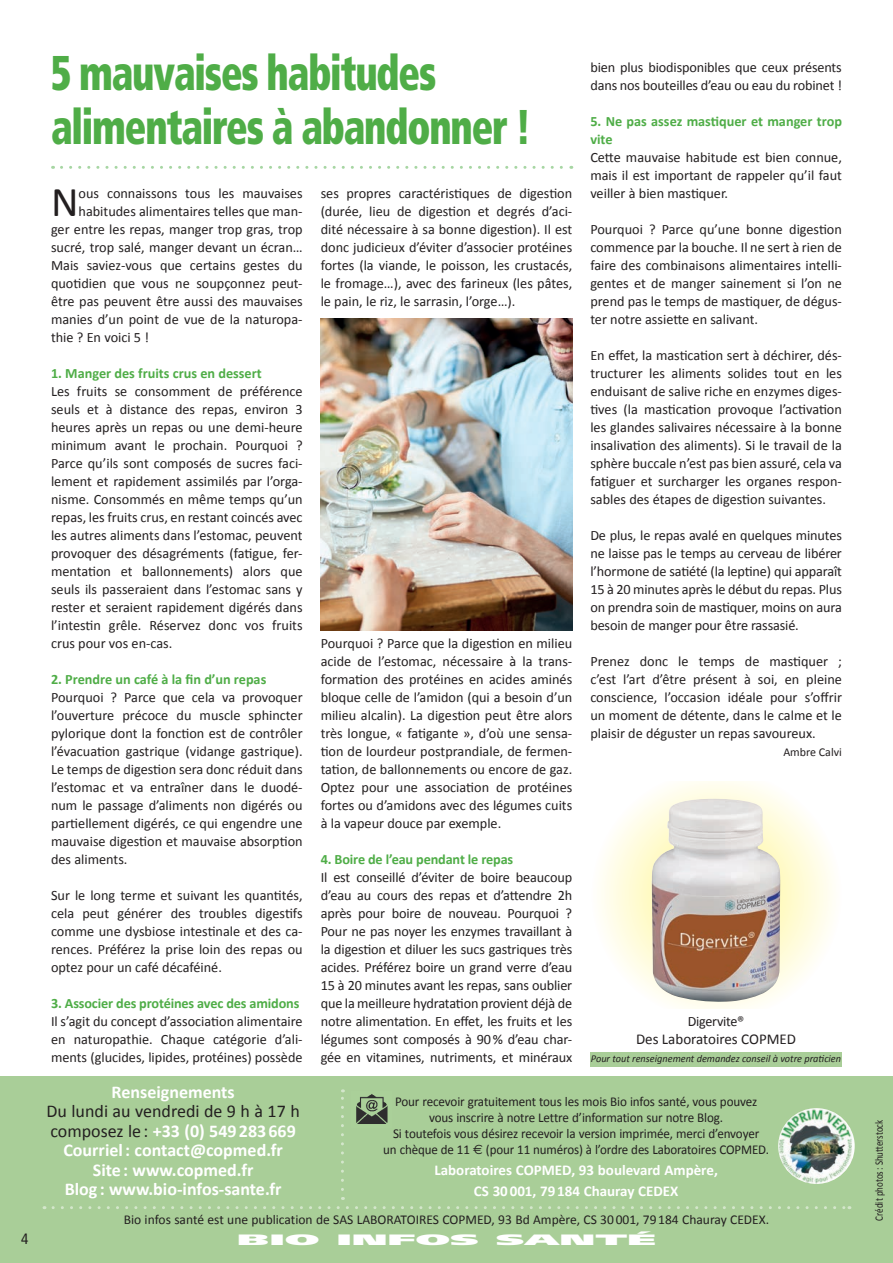
<style>
.page{position:relative;width:893px;height:1263px;background:#fff}
.page>*{position:absolute;margin:0;border:0;box-sizing:border-box;transform-origin:0 0}
.t1{font:900 condensed 48.75px/54px "Frutiger";letter-spacing:-.03em;color:#4fad47;scale:.8 1}
.t2{font:42.6px "Calibri";color:#231f20}
.t3{font:700 18px/19.5px "Calibri";color:#fff;text-align:center}
.t4{font:700 15px/21px "Calibri";color:#fff;text-align:center}
.t5{font:15px "Calibri";color:#231f20}
.t6{font:900 15px "Frutiger";color:#fff;scale:2.8 1}
.t7{font:condensed 15px "Frutiger";color:#231f20}
.t8{font:14.25px/18px "Calibri";color:#231f20;text-align:justify}
.t9{font:700 14.25px/18px "Calibri";letter-spacing:-.01em;color:#4fad47}
.t10{font:14.25px "Calibri";letter-spacing:-.02em;color:#231f20}
.t11{font:13.5px/16.2px "Calibri";letter-spacing:-.01em;color:#231f20;text-align:center}
.t12{font:12px "Calibri";color:#231f20}
.t13{font:11.25px "Calibri";color:#231f20;scale:.8 1}
.t14{font:italic 10.5px "Calibri";color:#231f20}
.s1{font-weight:400;color:#231f20}
.s2{font-family:"Euro Sans"}
</style>
<div class="page">
<svg style="left:601px;top:781px;width:232px;height:227px"></svg>
<div style="left:590px;top:1052px;width:252px;height:14px;background:#a9ce98"></div>
<div style="left:0;top:1077px;width:893px;height:186px;background:#a9ce98"></div>
<svg style="left:53px;top:1206px;width:797px;height:3px"></svg>
<hr style="left:51px;top:1077px;width:791px;height:1px;background:#49b748">
<img style="left:778px;top:1108px;width:77px;height:76px;border-radius:38px">
<svg style="left:61px;top:166px;width:511px;height:3px"></svg>
<svg style="left:341px;top:1089px;width:3px;height:100px"></svg>
<img style="left:356px;top:1094px;width:32px;height:30px">
<img style="left:321px;top:318px;width:251px;height:312px">
<img style="left:651px;top:799px;width:129px;height:204px">
<h1 class="t1" style="left:51px;top:46px;width:602px">5 mauvaises habitudes alimentaires à abandonner !</h1>
<h2 class="t2" style="left:51px;top:175px;width:29px">N</h2>
<p class="t8" style="left:79px;top:184px;width:226px">ous connaissons tous les mauvaises</p>
<p class="t8" style="left:79px;top:202px;width:226px">habitudes alimentaires telles que man-</p>
<p class="t8" style="left:51px;top:220px;width:253px">ger entre les repas, manger trop gras, trop</p>
<p class="t8" style="left:51px;top:238px;width:253px">sucré, trop salé, manger devant un écran…</p>
<p class="t8" style="left:51px;top:256px;width:253px">Mais saviez-vous que certains gestes du</p>
<p class="t8" style="left:51px;top:274px;width:253px">quotidien que vous ne soupçonnez peut-</p>
<p class="t8" style="left:51px;top:292px;width:253px">être pas peuvent être aussi des mauvaises</p>
<p class="t8" style="left:51px;top:310px;width:253px">manies d’un point de vue de la naturopa-</p>
<p class="t8" style="left:51px;top:328px;width:100px">thie ? En voici 5 !</p>
<p class="t9" style="left:51px;top:364px;width:212px">1. Manger des fruits crus en dessert</p>
<p class="t8" style="left:51px;top:382px;width:253px">Les fruits se consomment de préférence seuls et à distance des repas, environ 3 heures après un repas ou une demi-heure minimum avant le prochain. Pourquoi ?<br>Parce qu’ils sont composés de sucres faci&shy;lement et rapidement assimilés par l’orga&shy;nisme. Consommés en même temps qu’un repas, les fruits crus, en restant coincés avec les autres aliments dans l’estomac, peuvent provoquer des désagréments (fatigue, fer&shy;mentation et ballonnements) alors que seuls ils passeraient dans l’estomac sans y rester et seraient rapidement digérés dans l’intestin grêle. Réservez donc vos fruits crus pour vos en-cas.</p>
<p class="t9" style="left:51px;top:670px;width:217px">2. Prendre un café à la fin d’un repas</p>
<p class="t8" style="left:51px;top:688px;width:253px">Pourquoi ? Parce que cela va provoquer l’ouverture précoce du muscle sphincter pylorique dont la fonction est de contrôler l’évacuation gastrique (vidange gastrique).<br>Le temps de digestion sera donc réduit dans l’estomac et va entraîner dans le duodé&shy;num le passage d’aliments non digérés ou partiellement digérés, ce qui engendre une mauvaise digestion et mauvaise absorption des aliments.</p>
<p class="t8" style="left:51px;top:886px;width:253px">Sur le long terme et suivant les quantités, cela peut générer des troubles digestifs comme une dysbiose intestinale et des ca&shy;rences. Préférez la prise loin des repas ou optez pour un café décaféiné.</p>
<p class="t9" style="left:51px;top:993px;width:250px">3. Associer des protéines avec des amidons</p>
<p class="t8" style="left:51px;top:1011px;width:253px">Il s’agit du concept d’association alimentaire en naturopathie. Chaque catégorie d’ali&shy;ments (glucides, lipides, protéines) possède</p>
<p class="t8" style="left:321px;top:183px;width:253px">ses propres caractéristiques de digestion (durée, lieu de digestion et degrés d’aci&shy;dité nécessaire à sa bonne digestion). Il est donc judicieux d’éviter d’associer protéines fortes (la viande, le poisson, les crustacés, le fromage…), avec des farineux (les pâtes, le pain, le riz, le sarrasin, l’orge…).</p>
<p class="t8" style="left:321px;top:633px;width:253px">Pourquoi ? Parce que la digestion en milieu acide de l’estomac, nécessaire à la trans&shy;formation des protéines en acides aminés bloque celle de l’amidon (qui a besoin d’un milieu alcalin). La digestion peut être alors très longue, « fatigante », d’où une sensa&shy;tion de lourdeur postprandiale, de fermen&shy;tation, de ballonnements ou encore de gaz.<br>Optez pour une association de protéines fortes ou d’amidons avec des légumes cuits à la vapeur douce par exemple.</p>
<p class="t9" style="left:321px;top:849px;width:194px">4. Boire de l’eau pendant le repas</p>
<p class="t8" style="left:321px;top:867px;width:253px">Il est conseillé d’éviter de boire beaucoup d’eau au cours des repas et d’attendre 2h après pour boire de nouveau. Pourquoi ?<br>Pour ne pas noyer les enzymes travaillant à la digestion et diluer les sucs gastriques très acides. Préférez boire un grand verre d’eau 15 à 20 minutes avant les repas, sans oublier que la meilleure hydratation provient déjà de notre alimentation. En effet, les fruits et les légumes sont composés à 90% d’eau char&shy;gée en vitamines, nutriments, et minéraux</p>
<p class="t8" style="left:590px;top:57px;width:253px">bien plus biodisponibles que ceux présents dans nos bouteilles d’eau ou eau du robinet !</p>
<p class="t9" style="left:590px;top:111px;width:253px">5. Ne pas assez mastiquer et manger trop vite</p>
<p class="t8" style="left:590px;top:147px;width:253px">Cette mauvaise habitude est bien connue, mais il est important de rappeler qu’il faut veiller à bien mastiquer.</p>
<p class="t8" style="left:590px;top:219px;width:253px">Pourquoi ? Parce qu’une bonne digestion commence par la bouche. Il ne sert à rien de faire des combinaisons alimentaires intelli&shy;gentes et de manger sainement si l’on ne prend pas le temps de mastiquer, de dégus&shy;ter notre assiette en salivant.</p>
<p class="t8" style="left:590px;top:345px;width:253px">En effet, la mastication sert à déchirer, dés&shy;tructurer les aliments solides tout en les enduisant de salive riche en enzymes diges&shy;tives (la mastication provoque l’activation les glandes salivaires nécessaire à la bonne insalivation des aliments). Si le travail de la sphère buccale n’est pas bien assuré, cela va fatiguer et surcharger les organes respon&shy;sables des étapes de digestion suivantes.</p>
<p class="t8" style="left:590px;top:525px;width:253px">De plus, le repas avalé en quelques minutes ne laisse pas le temps au cerveau de libérer l’hormone de satiété (la leptine) qui apparaît 15 à 20 minutes après le début du repas. Plus on prendra soin de mastiquer, moins on aura besoin de manger pour être rassasié.</p>
<p class="t8" style="left:590px;top:651px;width:253px">Prenez donc le temps de mastiquer ; c’est l’art d’être présent à soi, en pleine conscience, l’occasion idéale pour s’offrir un moment de détente, dans le calme et le plaisir de déguster un repas savoureux.</p>
<p class="t12" style="left:783px;top:745px;width:60px">Ambre Calvi</p>
<p class="t10" style="left:688px;top:1012px;width:58px">Digervite®</p>
<p class="t5" style="left:636px;top:1030px;width:162px">Des Laboratoires COPMED</p>
<p class="t14" style="left:591px;top:1052px;width:252px">Pour tout renseignement demandez conseil à votre praticien</p>
<p class="t3" style="left:112px;top:1081px;width:125px">Renseignements</p>
<p class="t3" style="left:47px;top:1101px;width:255px"><span class="s1">Du lundi au vendredi de 9 h à 17 h composez le :</span> +33 (0) 549283669<br>Courriel: contact@copmed.fr<br>Site: www.copmed.fr<br>Blog : www.bio-infos-sante.fr</p>
<p class="t11" style="left:124px;top:1211px;width:647px">Bio infos santé est une publication de SAS LABORATOIRES COPMED, 93 Bd Ampère, CS 30001, 79184 Chauray CEDEX.</p>
<p class="t11" style="left:383px;top:1092px;width:387px">Pour recevoir gratuitement tous les mois Bio infos santé, vous pouvez vous inscrire à notre Lettre d’information sur notre Blog.<br>Si toutefois vous désirez recevoir la version imprimée, merci d’envoyer<br>un chèque de 11 <span class="s2">€</span> (pour 11 numéros) à l’ordre des Laboratoires COPMED.</p>
<p class="t4" style="left:434px;top:1159px;width:285px">Laboratoires COPMED, 93 boulevard Ampère,<br>CS 30001, 79184 Chauray CEDEX</p>
<p class="t7" style="left:21px;top:1230px;width:9px">4</p>
<p class="t6" style="left:237px;top:1230px;width:151px">BIO INFOS SANTÉ</p>
<p class="t13" style="left:872px;top:1220px;width:127px;rotate:-90deg">Crédit photos: Shutterstock</p>
</div>
